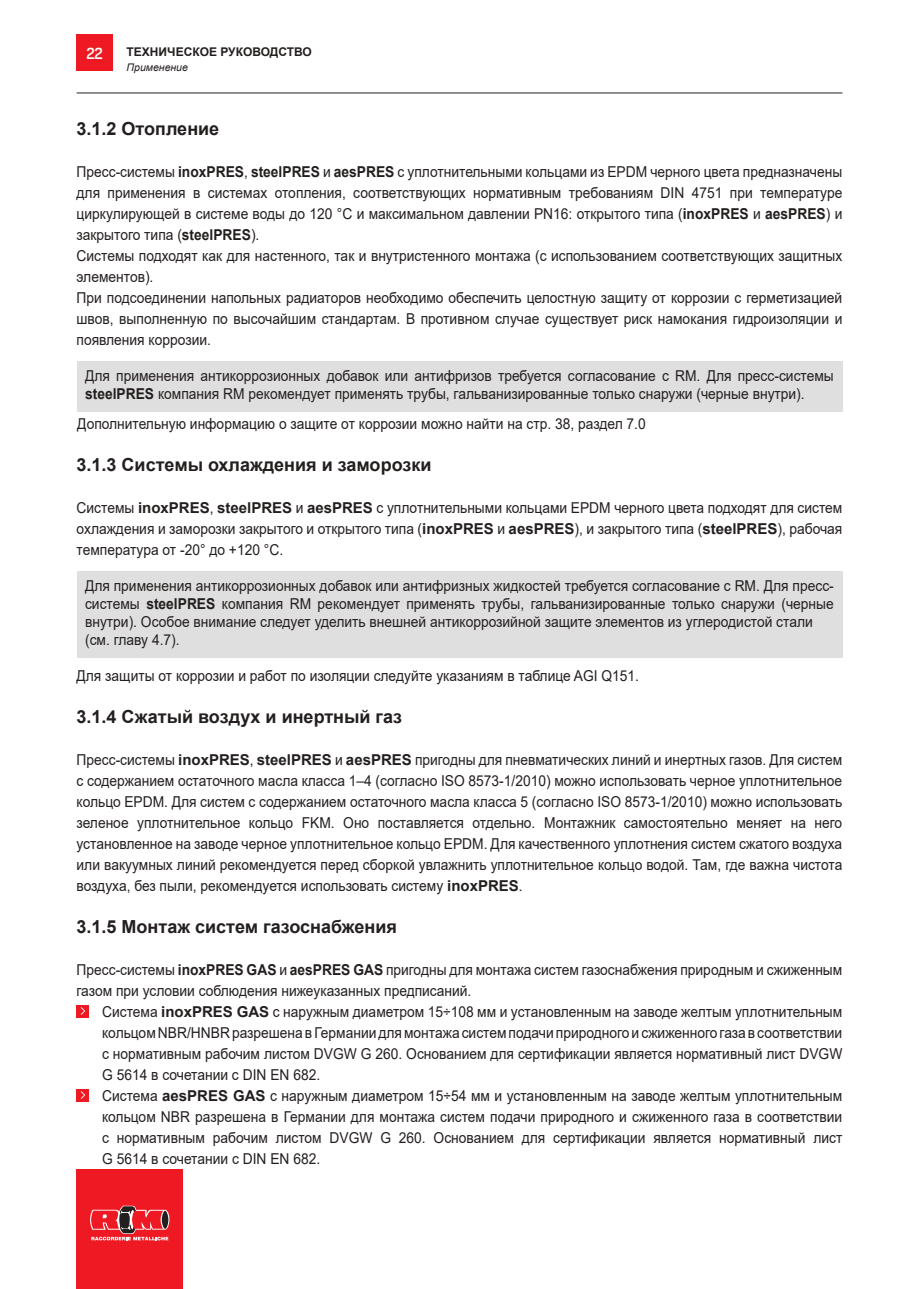
<style>
.page{position:relative;width:919px;height:1289px;background:#fff}
.page>*{position:absolute;margin:0;border:0;box-sizing:border-box;transform-origin:0 0}
.t1{font:700 18px "Arial";color:#241f1f}
.t2{font:15px/21px "Arial";color:#241f1f;scale:.92 1}
.t3{font:500 15px "Heron Sans";color:#fff}
.t4{font:700 12px "Arial";color:#241f1f}
.t5{font:italic 10.5px "Arial";color:#241f1f}
.s1{font-weight:700}
</style>
<div class="page">
<hr style="left:77px;top:93px;width:765px;height:1px;background:#241f1f">
<div style="left:77px;top:1169px;width:106px;height:119px;background:#ef1923"></div>
<svg style="left:90px;top:1205px;width:79px;height:35px"></svg>
<div style="left:77px;top:35px;width:36px;height:36px;background:#ef1923"></div>
<div style="left:77px;top:1004px;width:12px;height:13px;background:#ef1923"></div>
<svg style="left:81px;top:1007px;width:4px;height:7px"></svg>
<div style="left:77px;top:1088px;width:12px;height:13px;background:#ef1923"></div>
<svg style="left:81px;top:1091px;width:4px;height:7px"></svg>
<div style="left:77px;top:571px;width:765px;height:86px;background:#e0dfdf"></div>
<div style="left:77px;top:361px;width:765px;height:51px;background:#e0dfdf"></div>
<p class="t3" style="left:86px;top:45px;width:18px">22</p>
<p class="t4" style="left:126px;top:44px;width:187px">ТЕХНИЧЕСКОЕ РУКОВОДСТВО</p>
<p class="t5" style="left:126px;top:60px;width:63px">Применение</p>
<p class="t1" style="left:77px;top:116px;width:144px">3.1.2 Отопление</p>
<p class="t2" style="left:77px;top:161px;width:833px">Пресс-системы <span class="s1">inoxPRES</span>, <span class="s1">steelPRES</span> и <span class="s1">aesPRES</span> с уплотнительными кольцами из EPDM черного цвета предназначены для применения в системах отопления, соответствующих нормативным требованиям DIN 4751 при температуре циркулирующей в системе воды до 120 °C и максимальном давлении PN16: открытого типа (<span class="s1">inoxPRES</span> и <span class="s1">aesPRES</span>) и закрытого типа (<span class="s1">steelPRES</span>).<br>Системы подходят как для настенного, так и внутристенного монтажа (с использованием соответствующих защитных элементов).<br>При подсоединении напольных радиаторов необходимо обеспечить целостную защиту от коррозии с герметизацией швов, выполненную по высочайшим стандартам. В противном случае существует риск намокания гидроизоляции и появления коррозии.</p>
<p class="t2" style="left:85px;top:366px;width:815px;line-height:18px">Для применения антикоррозионных добавок или антифризов требуется согласование с RM. Для пресс-системы <span class="s1">steelPRES</span> компания RM рекомендует применять трубы, гальванизированные только снаружи (черные внутри).</p>
<p class="t2" style="left:77px;top:413px;width:619px">Дополнительную информацию о защите от коррозии можно найти на стр. 38, раздел 7.0</p>
<p class="t1" style="left:77px;top:452px;width:356px">3.1.3 Системы охлаждения и заморозки</p>
<p class="t2" style="left:77px;top:497px;width:833px;text-align:justify">Системы <span class="s1">inoxPRES</span>, <span class="s1">steelPRES</span> и <span class="s1">aesPRES</span> с уплотнительными кольцами EPDM черного цвета подходят для систем охлаждения и заморозки закрытого и открытого типа (<span class="s1">inoxPRES</span> и <span class="s1">aesPRES</span>), и закрытого типа (<span class="s1">steelPRES</span>), рабочая температура от -20° до +120 °C.</p>
<p class="t2" style="left:85px;top:576px;width:815px;line-height:18px">Для применения антикоррозионных добавок или антифризных жидкоcтей требуется согласование с RM. Для пресс&shy;системы <span class="s1">steelPRES</span> компания RM рекомендует применять трубы, гальванизированные только снаружи (черные внутри). Особое внимание следует уделить внешней антикоррозийной защите элементов из углеродистой стали (см. главу 4.7).</p>
<p class="t2" style="left:77px;top:665px;width:613px">Для защиты от коррозии и работ по изоляции следуйте указаниям в таблице AGI Q151.</p>
<p class="t1" style="left:77px;top:704px;width:327px">3.1.4 Сжатый воздух и инертный газ</p>
<p class="t2" style="left:77px;top:749px;width:833px;text-align:justify">Пресс-системы <span class="s1">inoxPRES</span>, <span class="s1">steelPRES</span> и <span class="s1">aesPRES</span> пригодны для пневматических линий и инертных газов. Для систем с содержанием остаточного масла класса 1–4 (согласно ISO 8573-1/2010) можно использовать черное уплотнительное кольцо EPDM. Для систем с содержанием остаточного масла класса 5 (согласно ISO 8573-1/2010) можно использовать зеленое уплотнительное кольцо FKM. Оно поставляется отдельно. Монтажник самостоятельно меняет на него установленное на заводе черное уплотнительное кольцо EPDM. Для качественного уплотнения систем сжатого воздуха или вакуумных линий рекомендуется перед сборкой увлажнить уплотнительное кольцо водой. Там, где важна чистота воздуха, без пыли, рекомендуется использовать систему <span class="s1">inoxPRES</span>.</p>
<p class="t1" style="left:77px;top:914px;width:322px">3.1.5 Монтаж систем газоснабжения</p>
<p class="t2" style="left:77px;top:959px;width:833px">Пресс-системы <span class="s1">inoxPRES GAS</span> и <span class="s1">aesPRES GAS</span> пригодны для монтажа систем газоснабжения природным и сжиженным газом при условии соблюдения нижеуказанных предписаний.</p>
<p class="t2" style="left:102px;top:1001px;width:806px">Система <span class="s1">inoxPRES GAS</span> с наружным диаметром 15÷108 мм и установленным на заводе желтым уплотнительным кольцом NBR/HNBR разрешена в Германии для монтажа систем подачи природного и сжиженного газа в соответствии с нормативным рабочим листом DVGW G 260. Основанием для сертификации является нормативный лист DVGW G 5614 в сочетании с DIN EN 682.<br>Система <span class="s1">aesPRES GAS</span> с наружным диаметром 15÷54 мм и установленным на заводе желтым уплотнительным кольцом NBR разрешена в Германии для монтажа систем подачи природного и сжиженного газа в соответствии с нормативным рабочим листом DVGW G 260. Основанием для сертификации является нормативный лист G 5614 в сочетании с DIN EN 682.</p>
</div>
